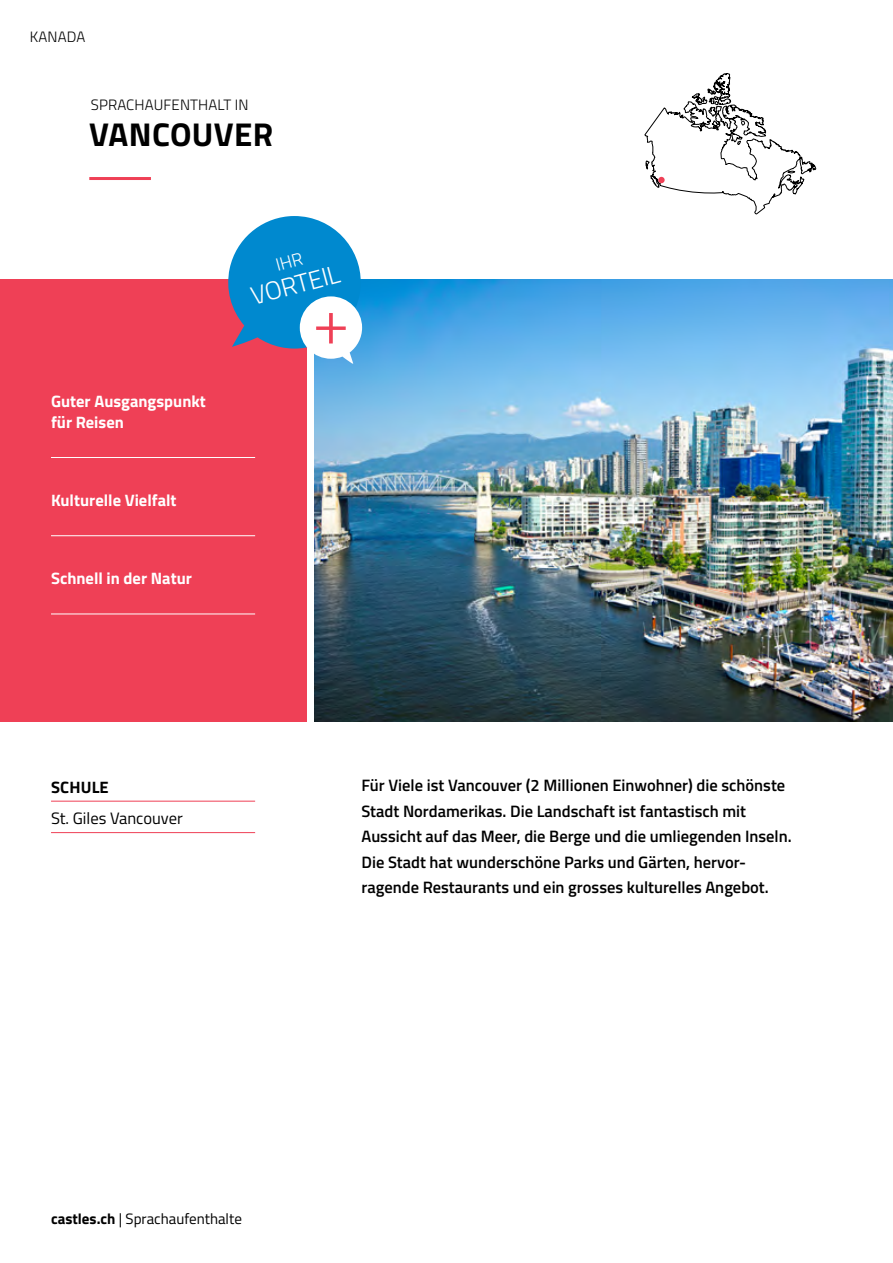
<style>
.page{position:relative;width:893px;height:1263px;background:#fff}
.page>*{position:absolute;margin:0;border:0;box-sizing:border-box;transform-origin:0 0}
.t1{font:700 33px "Titillium Web";letter-spacing:.01em;color:#000}
.t2{font:300 25.5px "Titillium Web";color:#fff}
.t3{font:600 16.5px/25.5px "Titillium Web";color:#000}
.t4{font:700 16.5px/21px "Titillium Web";color:#fff}
.t5{font:16.5px "Titillium Web";color:#000}
.t6{font:700 16.5px "Titillium Web";letter-spacing:.01em;color:#000}
.t7{font:15px "Titillium Web";color:#000}
.t8{font:300 15px "Titillium Web";letter-spacing:.01em;color:#000}
.s1{font-weight:700}
</style>
<div class="page">
<img style="left:315px;top:279px;width:578px;height:442px">
<div style="left:0;top:280px;width:306px;height:442px;background:#ef4056"></div>
<hr style="left:89px;top:177px;width:62px;height:3px;background:#ef4056">
<hr style="left:51px;top:801px;width:204px;height:1px;background:#ef4056">
<hr style="left:51px;top:832px;width:204px;height:1px;background:#ef4056">
<hr style="left:51px;top:457px;width:204px;height:1px;background:#fff">
<hr style="left:51px;top:535px;width:204px;height:1px;background:#fff">
<hr style="left:51px;top:614px;width:204px;height:1px;background:#fff">
<svg style="left:644px;top:73px;width:172px;height:141px"></svg>
<div style="left:658px;top:177px;width:7px;height:6px;background:#ef4056;border-radius:50%"></div>
<svg style="left:225px;top:216px;width:142px;height:148px"></svg>
<p class="t8" style="left:30px;top:26px;width:57px">KANADA</p>
<p class="t8" style="left:91px;top:94px;width:159px">SPRACHAUFENTHALT IN</p>
<h1 class="t1" style="left:89px;top:110px;width:185px">VANCOUVER</h1>
<p class="t4" style="left:51px;top:390px;width:156px">Guter Ausgangspunkt für Reisen</p>
<p class="t4" style="left:51px;top:489px;width:127px">Kulturelle Vielfalt</p>
<p class="t4" style="left:51px;top:567px;width:142px">Schnell in der Natur</p>
<h2 class="t2" style="left:247px;top:279px;width:92px;rotate:-15deg">VORTEIL</h2>
<p class="t6" style="left:51px;top:774px;width:59px">SCHULE</p>
<p class="t5" style="left:51px;top:806px;width:133px">St. Giles Vancouver</p>
<p class="t3" style="left:361px;top:772px;width:432px">Für Viele ist Vancouver (2 Millionen Einwohner) die schönste Stadt Nordamerikas. Die Landschaft ist fantastisch mit Aussicht auf das Meer, die Berge und die umliegenden Inseln.<br>Die Stadt hat wunderschöne Parks und Gärten, hervor&shy;ragende Restaurants und ein grosses kulturelles Angebot.</p>
<p class="t7" style="left:51px;top:1207px;width:192px"><span class="s1">castles.ch</span> | Sprachaufenthalte</p>
</div>
